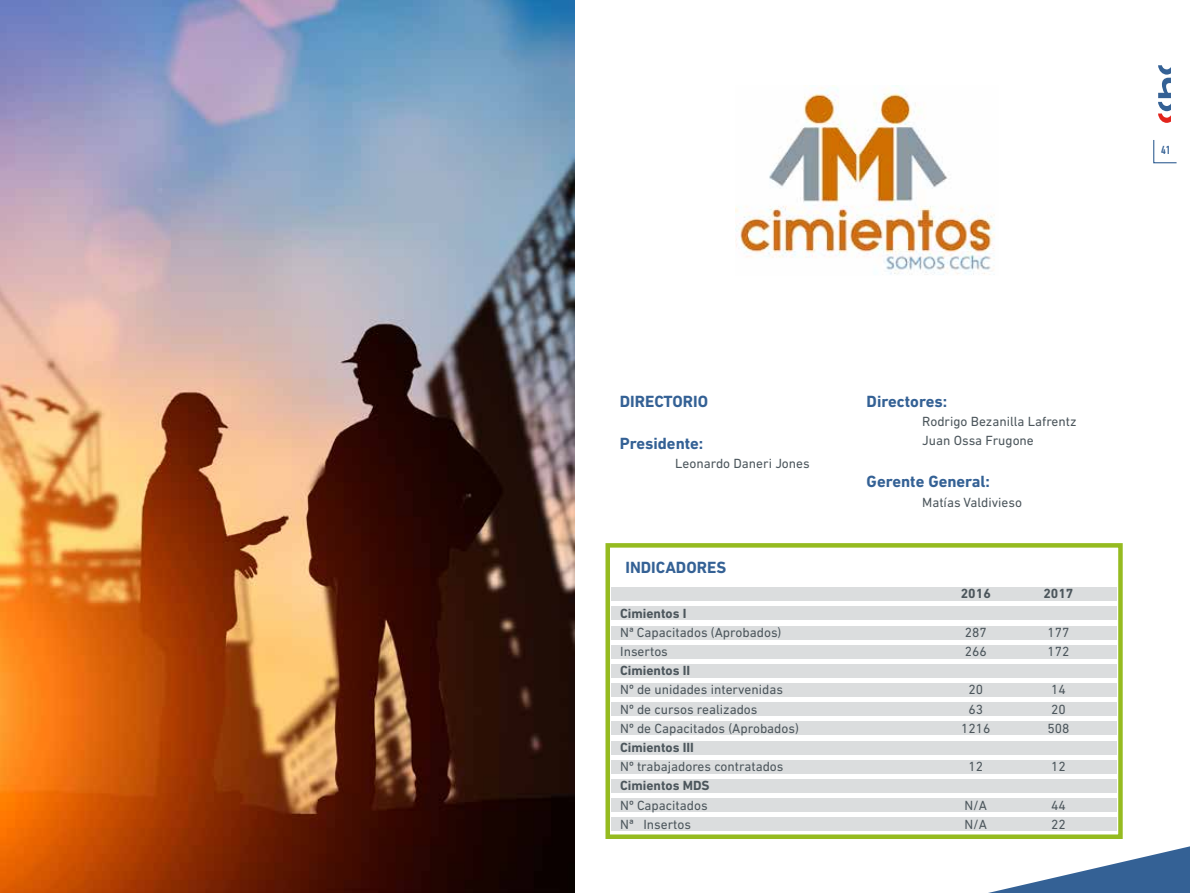
<style>
.page{position:relative;width:1191px;height:893px;background:#fff}
.page>*{position:absolute;margin:0;border:0;box-sizing:border-box;transform-origin:0 0}
.t1{font:700 16.5px "DIN Next LT Pro";color:#346195}
.t2{font:13.5px/19.2px "DIN Next LT Pro";color:#4c565c}
.t3{font:700 13.5px "DIN Next LT Pro";color:#4c565c}
.t4{font:500 condensed 12px "DIN Next LT Pro";color:#346195}
</style>
<div class="page">
<svg style="left:1158px;top:65px;width:13px;height:58px"></svg>
<svg style="left:1153px;top:140px;width:24px;height:24px"></svg>
<svg style="left:988px;top:846px;width:202px;height:47px"></svg>
<div style="left:611px;top:683px;width:505px;height:14px;background:#dbddde"></div>
<div style="left:611px;top:702px;width:505px;height:14px;background:#dbddde"></div>
<div style="left:611px;top:722px;width:505px;height:13px;background:#dbddde"></div>
<div style="left:611px;top:741px;width:505px;height:13px;background:#dbddde"></div>
<div style="left:611px;top:760px;width:505px;height:13px;background:#dbddde"></div>
<div style="left:611px;top:779px;width:505px;height:14px;background:#dbddde"></div>
<div style="left:611px;top:798px;width:505px;height:14px;background:#dbddde"></div>
<div style="left:611px;top:817px;width:505px;height:14px;background:#dbddde"></div>
<div style="left:611px;top:664px;width:505px;height:14px;background:#dbddde"></div>
<div style="left:611px;top:645px;width:505px;height:13px;background:#dbddde"></div>
<div style="left:611px;top:626px;width:505px;height:13px;background:#dbddde"></div>
<div style="left:611px;top:607px;width:505px;height:13px;background:#dbddde"></div>
<div style="left:611px;top:587px;width:505px;height:14px;background:#dbddde"></div>
<div style="left:605px;top:543px;width:517px;height:296px;border:4px solid #95bb20"></div>
<img style="left:0;top:0;width:574px;height:893px">
<img style="left:735px;top:85px;width:260px;height:190px">
<p class="t4" style="left:1161px;top:143px;width:11px">41</p>
<p class="t1" style="left:620px;top:392px;width:90px">DIRECTORIO</p>
<p class="t1" style="left:620px;top:434px;width:85px">Presidente:</p>
<p class="t2" style="left:675px;top:454px;width:136px">Leonardo Daneri Jones</p>
<p class="t1" style="left:625px;top:558px;width:102px">INDICADORES</p>
<p class="t1" style="left:866px;top:392px;width:82px">Directores:</p>
<p class="t2" style="left:922px;top:412px;width:156px">Rodrigo Bezanilla Lafrentz<br>Juan Ossa Frugone</p>
<p class="t1" style="left:866px;top:472px;width:125px">Gerente General:</p>
<p class="t2" style="left:922px;top:492px;width:101px">Matías Valdivieso</p>
<p class="t3" style="left:960px;top:586px;width:32px">2016</p>
<p class="t3" style="left:1043px;top:586px;width:32px">2017</p>
<p class="t3" style="left:620px;top:605px;width:68px">Cimientos I</p>
<p class="t2" style="left:620px;top:622px;width:163px">Nª Capacitados (Aprobados)</p>
<p class="t2" style="left:964px;top:622px;width:23px">287</p>
<p class="t2" style="left:1047px;top:622px;width:23px">177</p>
<p class="t2" style="left:620px;top:642px;width:49px">Insertos</p>
<p class="t2" style="left:964px;top:642px;width:23px">266</p>
<p class="t2" style="left:1047px;top:642px;width:23px">172</p>
<p class="t3" style="left:620px;top:663px;width:72px">Cimientos II</p>
<p class="t2" style="left:620px;top:680px;width:164px">Nº de unidades intervenidas</p>
<p class="t2" style="left:968px;top:680px;width:16px">20</p>
<p class="t2" style="left:1051px;top:680px;width:16px">14</p>
<p class="t2" style="left:620px;top:699px;width:139px">Nº de cursos realizados</p>
<p class="t2" style="left:968px;top:699px;width:16px">63</p>
<p class="t2" style="left:1051px;top:699px;width:16px">20</p>
<p class="t2" style="left:620px;top:718px;width:180px">Nº de Capacitados (Aprobados)</p>
<p class="t2" style="left:961px;top:718px;width:31px">1216</p>
<p class="t2" style="left:1047px;top:718px;width:23px">508</p>
<p class="t3" style="left:620px;top:739px;width:75px">Cimientos III</p>
<p class="t2" style="left:620px;top:757px;width:165px">Nº trabajadores contratados</p>
<p class="t2" style="left:968px;top:757px;width:16px">12</p>
<p class="t2" style="left:1051px;top:757px;width:16px">12</p>
<p class="t3" style="left:620px;top:778px;width:91px">Cimientos MDS</p>
<p class="t2" style="left:620px;top:795px;width:89px">Nº Capacitados</p>
<p class="t2" style="left:964px;top:795px;width:24px">N/A</p>
<p class="t2" style="left:1051px;top:795px;width:16px">44</p>
<p class="t2" style="left:620px;top:814px;width:72px">Nª Insertos</p>
<p class="t2" style="left:964px;top:814px;width:24px">N/A</p>
<p class="t2" style="left:1051px;top:814px;width:16px">22</p>
</div>
